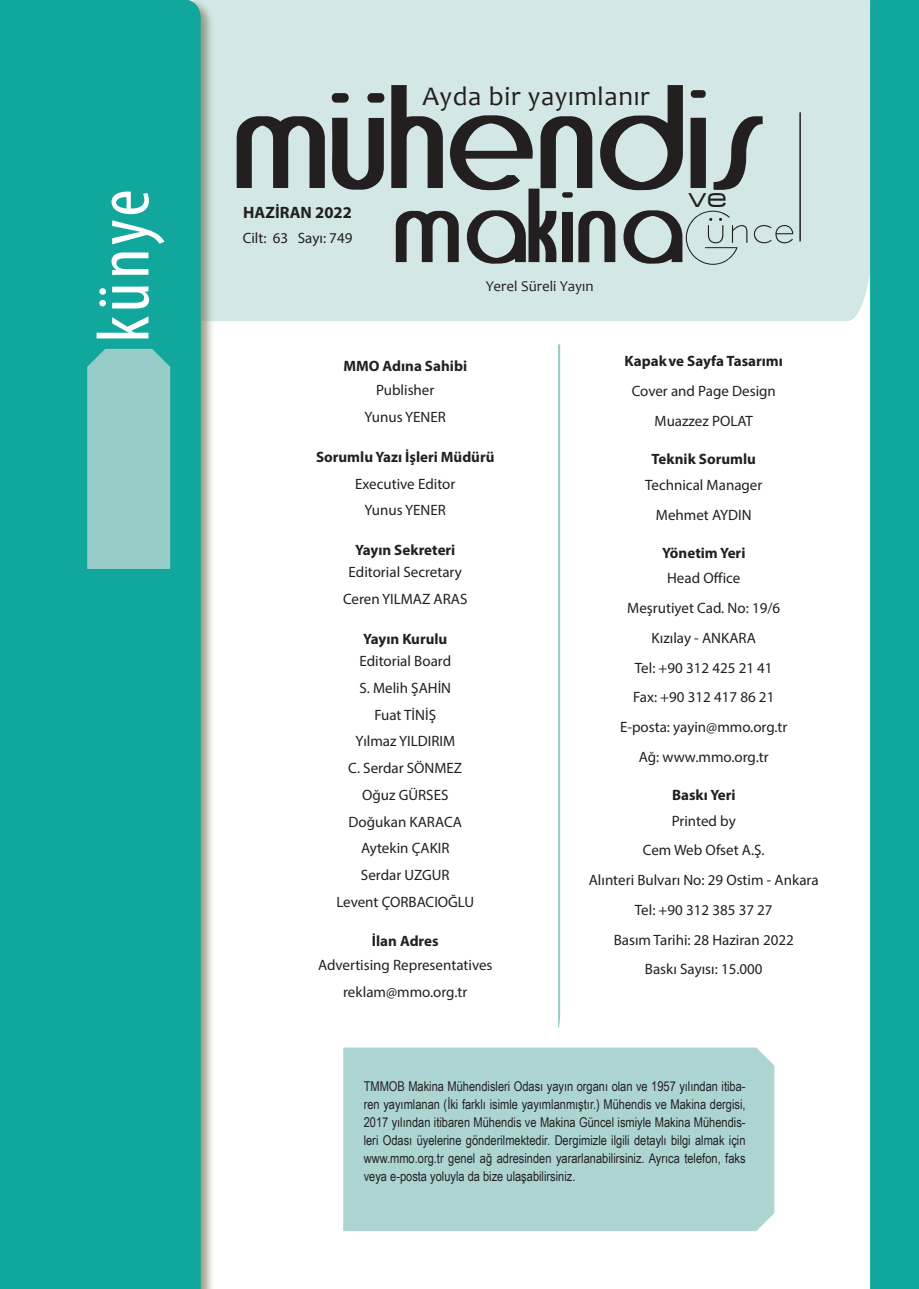
<style>
.page{position:relative;width:919px;height:1289px;background:#fff}
.page>*{position:absolute;margin:0;border:0;box-sizing:border-box;transform-origin:0 0}
.t1{font:700 186.6px "Bethel";color:#231f20}
.t2{font:164.25px "Bernhard Fashion BT";color:#231f20;scale:.51 1}
.t3{font:700 133.35px "Bethel";color:#231f20}
.t4{font:condensed 75px "Myriad Pro";letter-spacing:.045em;color:#fff}
.t5{font:62.1px "Bernhard Fashion BT";color:#231f20}
.t6{font:27px "Candara";letter-spacing:.025em;color:#231f20}
.t7{font:expanded 27px "Square 721 BT";color:#231f20}
.t8{font:700 16.5px "Myriad Pro";color:#231f20}
.t9{font:15px/29.7px "Myriad Pro";color:#231f20;text-align:center}
.t10{font:700 15px "Myriad Pro";color:#231f20}
.t11{font:15px "Candara";color:#231f20}
.t12{font:13.5px/18px "Arial Narrow";color:#231f20;text-align:justify}
</style>
<div class="page">
<div style="left:215px;top:0;width:652px;height:321px;background:#d3e8e6"></div>
<div style="left:0;top:0;width:215px;height:1288px;background:#7b8265;opacity:.75"></div>
<div style="left:0;top:0;width:201px;height:1288px;background:#12a79d"></div>
<div style="left:87px;top:349px;width:83px;height:220px;background:#97ccc8"></div>
<svg style="left:558px;top:344px;width:2px;height:683px"></svg>
<div style="left:343px;top:1047px;width:431px;height:184px;background:#acd5d2"></div>
<div style="left:867px;top:0;width:51px;height:1288px;background:#7b8265;opacity:.75"></div>
<div style="left:870px;top:0;width:48px;height:1288px;background:#12a79d"></div>
<h3 class="t4" style="left:78px;top:342px;width:154px;rotate:-90deg">künye</h3>
<h1 class="t1" style="left:233px;top:59px;width:535px">mühendis</h1>
<h3 class="t7" style="left:688px;top:181px;width:40px">ve</h3>
<h3 class="t6" style="left:422px;top:79px;width:229px">Ayda bir yayımlanır</h3>
<h2 class="t2" style="left:792px;top:84px;width:30px">l</h2>
<h3 class="t3" style="left:393px;top:170px;width:291px">makina</h3>
<p class="t8" style="left:243px;top:202px;width:110px">HAZİRAN 2022</p>
<p class="t9" style="left:243px;top:223px;width:111px">Cilt: 63 Sayı: 749</p>
<h3 class="t5" style="left:682px;top:183px;width:114px"><sub>G</sub>ünce</h3>
<p class="t11" style="left:485px;top:276px;width:109px">Yerel Süreli Yayın</p>
<p class="t10" style="left:343px;top:356px;width:125px">MMO Adına Sahibi</p>
<p class="t9" style="left:364px;top:377px;width:83px;line-height:26.7px">Publisher<br>Yunus YENER</p>
<p class="t10" style="left:316px;top:447px;width:180px">Sorumlu Yazı İşleri Müdürü</p>
<p class="t9" style="left:355px;top:470px;width:102px;line-height:26.7px">Executive Editor<br>Yunus YENER</p>
<p class="t10" style="left:355px;top:540px;width:102px">Yayın Sekreteri</p>
<p class="t9" style="left:343px;top:558px;width:126px;line-height:26.7px">Editorial Secretary<br>Ceren YILMAZ ARAS</p>
<p class="t10" style="left:363px;top:628px;width:86px">Yayın Kurulu</p>
<p class="t9" style="left:336px;top:647px;width:139px;line-height:26.7px">Editorial Board<br>S. Melih ŞAHİN<br>Fuat TİNİŞ<br>Yılmaz YILDIRIM<br>C. Serdar SÖNMEZ<br>Oğuz GÜRSES<br>Doğukan KARACA<br>Aytekin ÇAKIR<br>Serdar UZGUR<br>Levent ÇORBACIOĞLU</p>
<p class="t10" style="left:372px;top:931px;width:68px">İlan Adres</p>
<p class="t9" style="left:318px;top:950px;width:176px;line-height:27.5px">Advertising Representatives reklam@mmo.org.tr</p>
<p class="t10" style="left:624px;top:351px;width:160px">Kapakve Sayfa Tasarımı</p>
<p class="t9" style="left:631px;top:376px;width:146px">Cover and Page Design<br>Muazzez POLAT</p>
<p class="t10" style="left:651px;top:449px;width:106px">Teknik Sorumlu</p>
<p class="t9" style="left:645px;top:469px;width:119px">Technical Manager<br>Mehmet AYDIN</p>
<p class="t10" style="left:662px;top:543px;width:85px">Yönetim Yeri</p>
<p class="t9" style="left:620px;top:563px;width:169px">Head Office<br>Meşrutiyet Cad. No: 19/6<br>Kızılay - ANKARA<br>Tel: +90 312 425 21 41<br>Fax: +90 312 417 86 21<br>E-posta: yayin@mmo.org.tr<br>Ağ: www.mmo.org.tr</p>
<p class="t10" style="left:672px;top:785px;width:65px">Baskı Yeri</p>
<p class="t9" style="left:588px;top:805px;width:231px">Printed by<br>Cem Web Ofset A.Ş.<br>Alınteri Bulvarı No: 29 Ostim - Ankara<br>Tel: +90 312 385 37 27<br>Basım Tarihi: 28 Haziran 2022<br>Baskı Sayısı: 15.000</p>
<p class="t12" style="left:363px;top:1077px;width:383px">TMMOB Makina Mühendisleri Odası yayın organı olan ve 1957 yılından itiba&shy;ren yayımlanan (İki farklı isimle yayımlanmıştır.) Mühendis ve Makina dergisi, 2017 yılından itibaren Mühendis ve Makina Güncel ismiyle Makina Mühendis&shy;leri Odası üyelerine gönderilmektedir. Dergimizle ilgili detaylı bilgi almak için www.mmo.org.tr genel ağ adresinden yararlanabilirsiniz. Ayrıca telefon, faks veya e-posta yoluyla da bize ulaşabilirsiniz.</p>
</div>
